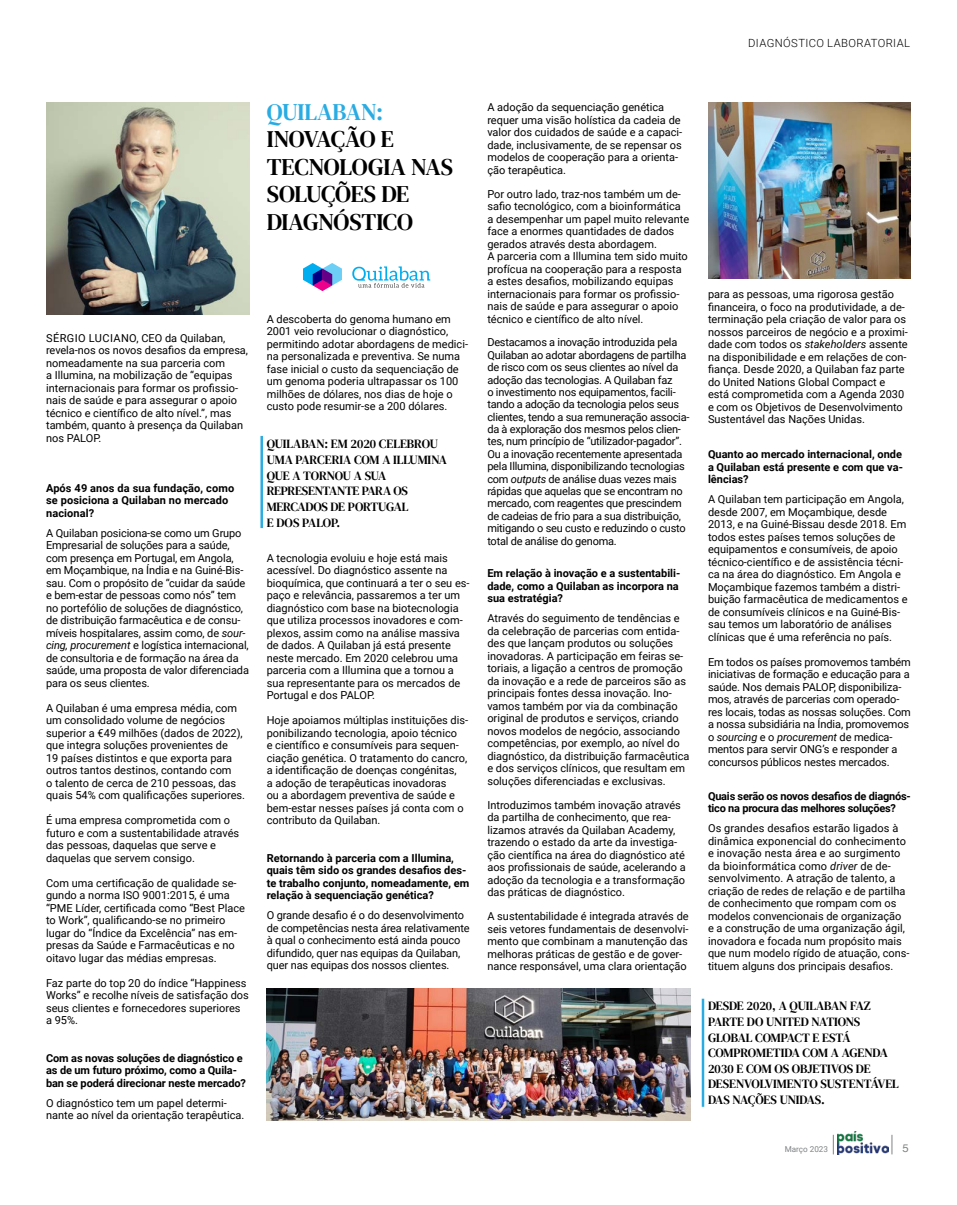
<style>
.page{position:relative;width:957px;height:1205px;background:#fff}
.page>*{position:absolute;margin:0;border:0;box-sizing:border-box;transform-origin:0 0}
.t1{font:23.75px/27.5px "DM Serif Text";letter-spacing:-.015em;color:#000}
.t2{font:23.75px "DM Serif Text";letter-spacing:-.005em;color:#2aace2}
.t3{font:12.5px/15.6px "DM Serif Text";letter-spacing:-.01em;color:#000}
.t4{font:300 11.25px "Roboto";letter-spacing:.035em;color:#000}
.t5{font:11.25px "Helvetica";color:#808285}
.t6{font:11px/12.5px "Roboto";color:#000}
.t7{font:11px/12.4px "Roboto";letter-spacing:-.02em;color:#000}
.t8{font:700 11px/12.5px "Roboto";color:#000}
.t9{font:700 11px/12.5px "Roboto";letter-spacing:-.02em;color:#000}
.t10{font:8.12px "Roboto";color:#808285}
.s1{font-style:italic}
</style>
<div class="page">
<img style="left:837px;top:1131px;width:51px;height:23px">
<svg style="left:833px;top:1135px;width:1px;height:19px"></svg>
<svg style="left:891px;top:1135px;width:1px;height:19px"></svg>
<img style="left:46px;top:103px;width:204px;height:211px">
<img style="left:267px;top:989px;width:423px;height:131px">
<img style="left:708px;top:103px;width:203px;height:175px">
<hr style="left:260px;top:436px;width:3px;height:92px;background:#2aace2">
<hr style="left:702px;top:998px;width:2px;height:109px;background:#2aace2">
<svg style="left:352px;top:266px;width:78px;height:22px"></svg>
<svg style="left:303px;top:263px;width:39px;height:28px"></svg>
<p class="t4" style="left:748px;top:36px;width:163px">DIAGNÓSTICO LABORATORIAL</p>
<p class="t6" style="left:46px;top:331px;width:203px">SÉRGIO LUCIANO, CEO da Quilaban, revela-nos os novos desafios da empresa, nomeadamente na sua parceria com<br>a Illumina, na mobilização de “equipas internacionais para formar os profissio&shy;nais de saúde e para assegurar o apoio técnico e científico de alto nível.”, mas também, quanto à presença da Quilaban nos PALOP.</p>
<p class="t8" style="left:46px;top:481px;width:190px">Após 49 anos da sua fundação, como se posiciona a Quilaban no mercado nacional?</p>
<p class="t6" style="left:46px;top:526px;width:204px">A Quilaban posiciona-se como um Grupo Empresarial de soluções para a saúde, com presença em Portugal, em Angola, em Moçambique, na Índia e na Guiné-Bis&shy;sau. Com o propósito de “cuidar da saúde e bem-estar de pessoas como nós” tem no portefólio de soluções de diagnóstico, de distribuição farmacêutica e de consu&shy;míveis hospitalares, assim como, de <span class="s1">sour&shy;cing, procurement</span> e logística internacional, de consultoria e de formação na área da saúde, uma proposta de valor diferenciada para os seus clientes.</p>
<p class="t6" style="left:46px;top:701px;width:201px">A Quilaban é uma empresa média, com um consolidado volume de negócios superior a €49 milhões (dados de 2022), que integra soluções provenientes de<br>19 países distintos e que exporta para outros tantos destinos, contando com<br>o talento de cerca de 210 pessoas, das quais 54% com qualificações superiores.</p>
<p class="t6" style="left:46px;top:813px;width:195px">É uma empresa comprometida com o futuro e com a sustentabilidade através das pessoas, daquelas que serve e daquelas que servem consigo.</p>
<p class="t6" style="left:46px;top:876px;width:201px">Com uma certificação de qualidade se&shy;gundo a norma ISO 9001:2015, é uma “PME Líder, certificada como “Best Place to Work”, qualificando-se no primeiro lugar do “Índice da Excelência” nas em&shy;presas da Saúde e Farmacêuticas e no oitavo lugar das médias empresas.</p>
<p class="t6" style="left:46px;top:976px;width:204px">Faz parte do top 20 do índice “Happiness<br>Works” e recolhe níveis de satisfação dos seus clientes e fornecedores superiores a 95%.</p>
<p class="t8" style="left:46px;top:1051px;width:201px">Com as novas soluções de diagnóstico e as de um futuro próximo, como a Quila&shy;ban se poderá direcionar neste mercado?</p>
<p class="t6" style="left:46px;top:1096px;width:200px">O diagnóstico tem um papel determi&shy;nante ao nível da orientação terapêutica.</p>
<h1 class="t2" style="left:267px;top:98px;width:118px">QUILABAN:</h1>
<h1 class="t1" style="left:267px;top:126px;width:188px">INOVAÇÃO E<br>TECNOLOGIA NAS<br>SOLUÇÕES DE<br>DIAGNÓSTICO</h1>
<p class="t6" style="left:267px;top:312px;width:203px">A descoberta do genoma humano em 2001 veio revolucionar o diagnóstico, permitindo adotar abordagens de medici&shy;na personalizada e preventiva. Se numa fase inicial o custo da sequenciação de um genoma poderia ultrapassar os 100 milhões de dólares, nos dias de hoje o custo pode resumir-se a 200 dólares.</p>
<p class="t3" style="left:267px;top:436px;width:182px">QUILABAN: EM 2020 CELEBROU<br>UMA PARCERIA COM A ILLUMINA<br>QUE A TORNOU A SUA<br>REPRESENTANTE PARA OS<br>MERCADOS DE PORTUGAL<br>E DOS PALOP.</p>
<p class="t6" style="left:267px;top:551px;width:204px">A tecnologia evoluiu e hoje está mais acessível. Do diagnóstico assente na bioquímica, que continuará a ter o seu es&shy;paço e relevância, passaremos a ter um diagnóstico com base na biotecnologia que utiliza processos inovadores e com&shy;plexos, assim como na análise massiva de dados. A Quilaban já está presente neste mercado. Em 2020 celebrou uma parceria com a Illumina que a tornou a sua representante para os mercados de Portugal e dos PALOP.</p>
<p class="t6" style="left:267px;top:713px;width:203px">Hoje apoiamos múltiplas instituições dis&shy;ponibilizando tecnologia, apoio técnico<br>e científico e consumíveis para sequen&shy;ciação genética. O tratamento do cancro, a identificação de doenças congénitas,<br>a adoção de terapêuticas inovadoras<br>ou a abordagem preventiva de saúde e bem-estar nesses países já conta com o contributo da Quilaban.</p>
<p class="t8" style="left:267px;top:851px;width:204px">Retornando à parceria com a Illumina, quais têm sido os grandes desafios des&shy;te trabalho conjunto, nomeadamente, em relação à sequenciação genética?</p>
<p class="t6" style="left:267px;top:908px;width:204px">O grande desafio é o do desenvolvimento de competências nesta área relativamente à qual o conhecimento está ainda pouco difundido, quer nas equipas da Quilaban, quer nas equipas dos nossos clientes.</p>
<p class="t6" style="left:487px;top:100px;width:196px">A adoção da sequenciação genética requer uma visão holística da cadeia de valor dos cuidados de saúde e a capaci&shy;dade, inclusivamente, de se repensar os modelos de cooperação para a orienta&shy;ção terapêutica.</p>
<p class="t6" style="left:487px;top:187px;width:203px">Por outro lado, traz-nos também um de&shy;safio tecnológico, com a bioinformática a desempenhar um papel muito relevante face a enormes quantidades de dados gerados através desta abordagem.<br>A parceria com a Illumina tem sido muito profícua na cooperação para a resposta a estes desafios, mobilizando equipas internacionais para formar os profissio&shy;nais de saúde e para assegurar o apoio técnico e científico de alto nível.</p>
<p class="t7" style="left:487px;top:336px;width:204px">Destacamos a inovação introduzida pela Quilaban ao adotar abordagens de partilha de risco com os seus clientes ao nível da adoção das tecnologias. A Quilaban faz<br>o investimento nos equipamentos, facili&shy;tando a adoção da tecnologia pelos seus clientes, tendo a sua remuneração associa&shy;da à exploração dos mesmos pelos clien&shy;tes, num princípio de “utilizador-pagador”.<br>Ou a inovação recentemente apresentada pela Illumina, disponibilizando tecnologias com <span class="s1">outputs</span> de análise duas vezes mais rápidas que aquelas que se encontram no mercado, com reagentes que prescindem de cadeias de frio para a sua distribuição, mitigando o seu custo e reduzindo o custo total de análise do genoma.</p>
<p class="t8" style="left:487px;top:566px;width:194px">Em relação à inovação e a sustentabili&shy;dade, como a Quilaban as incorpora na sua estratégia?</p>
<p class="t6" style="left:487px;top:611px;width:204px">Através do seguimento de tendências e da celebração de parcerias com entida&shy;des que lançam produtos ou soluções inovadoras. A participação em feiras se&shy;toriais, a ligação a centros de promoção da inovação e a rede de parceiros são as principais fontes dessa inovação. Ino&shy;vamos também por via da combinação original de produtos e serviços, criando novos modelos de negócio, associando competências, por exemplo, ao nível do diagnóstico, da distribuição farmacêutica e dos serviços clínicos, que resultam em soluções diferenciadas e exclusivas.</p>
<p class="t6" style="left:487px;top:798px;width:200px">Introduzimos também inovação através da partilha de conhecimento, que rea&shy;lizamos através da Quilaban Academy, trazendo o estado da arte da investiga&shy;ção científica na área do diagnóstico até aos profissionais de saúde, acelerando a adoção da tecnologia e a transformação das práticas de diagnóstico.</p>
<p class="t6" style="left:487px;top:909px;width:203px">A sustentabilidade é integrada através de seis vetores fundamentais de desenvolvi&shy;mento que combinam a manutenção das melhoras práticas de gestão e de gover&shy;nance responsável, uma clara orientação</p>
<p class="t6" style="left:708px;top:288px;width:201px">para as pessoas, uma rigorosa gestão financeira, o foco na produtividade, a de&shy;terminação pela criação de valor para os nossos parceiros de negócio e a proximi&shy;dade com todos os <span class="s1">stakeholders</span> assente na disponibilidade e em relações de con&shy;fiança. Desde 2020, a Quilaban faz parte do United Nations Global Compact e está comprometida com a Agenda 2030 e com os Objetivos de Desenvolvimento Sustentável das Nações Unidas.</p>
<p class="t8" style="left:708px;top:448px;width:196px;text-align:justify">Quanto ao mercado internacional, onde a Quilaban está presente e com que va&shy;lências?</p>
<p class="t6" style="left:708px;top:493px;width:201px">A Quilaban tem participação em Angola, desde 2007, em Moçambique, desde 2013, e na Guiné-Bissau desde 2018. Em todos estes países temos soluções de equipamentos e consumíveis, de apoio técnico-científico e de assistência técni&shy;ca na área do diagnóstico. Em Angola e Moçambique fazemos também a distri&shy;buição farmacêutica de medicamentos e de consumíveis clínicos e na Guiné-Bis&shy;sau temos um laboratório de análises clínicas que é uma referência no país.</p>
<p class="t6" style="left:708px;top:655px;width:204px">Em todos os países promovemos também iniciativas de formação e educação para a saúde. Nos demais PALOP, disponibiliza&shy;mos, através de parcerias com operado&shy;res locais, todas as nossas soluções. Com a nossa subsidiária na Índia, promovemos o <span class="s1">sourcing</span> e o <span class="s1">procurement</span> de medica&shy;mentos para servir ONG’s e responder a concursos públicos nestes mercados.</p>
<p class="t9" style="left:708px;top:789px;width:204px">Quais serão os novos desafios de diagnós&shy;tico na procura das melhores soluções?</p>
<p class="t6" style="left:708px;top:821px;width:203px">Os grandes desafios estarão ligados à dinâmica exponencial do conhecimento e inovação nesta área e ao surgimento da bioinformática como <span class="s1">driver</span> de de&shy;senvolvimento. A atração de talento, a criação de redes de relação e de partilha de conhecimento que rompam com os modelos convencionais de organização e a construção de uma organização ágil, inovadora e focada num propósito mais que num modelo rígido de atuação, cons&shy;tituem alguns dos principais desafios.</p>
<p class="t3" style="left:708px;top:998px;width:192px">DESDE 2020, A QUILABAN FAZ<br>PARTE DO UNITED NATIONS<br>GLOBAL COMPACT E ESTÁ<br>COMPROMETIDA COM A AGENDA<br>2030 E COM OS OBJETIVOS DE<br>DESENVOLVIMENTO SUSTENTÁVEL<br>DAS NAÇÕES UNIDAS.</p>
<p class="t10" style="left:784px;top:1143px;width:45px">Março 2023</p>
<p class="t5" style="left:902px;top:1139px;width:8px">5</p>
</div>
